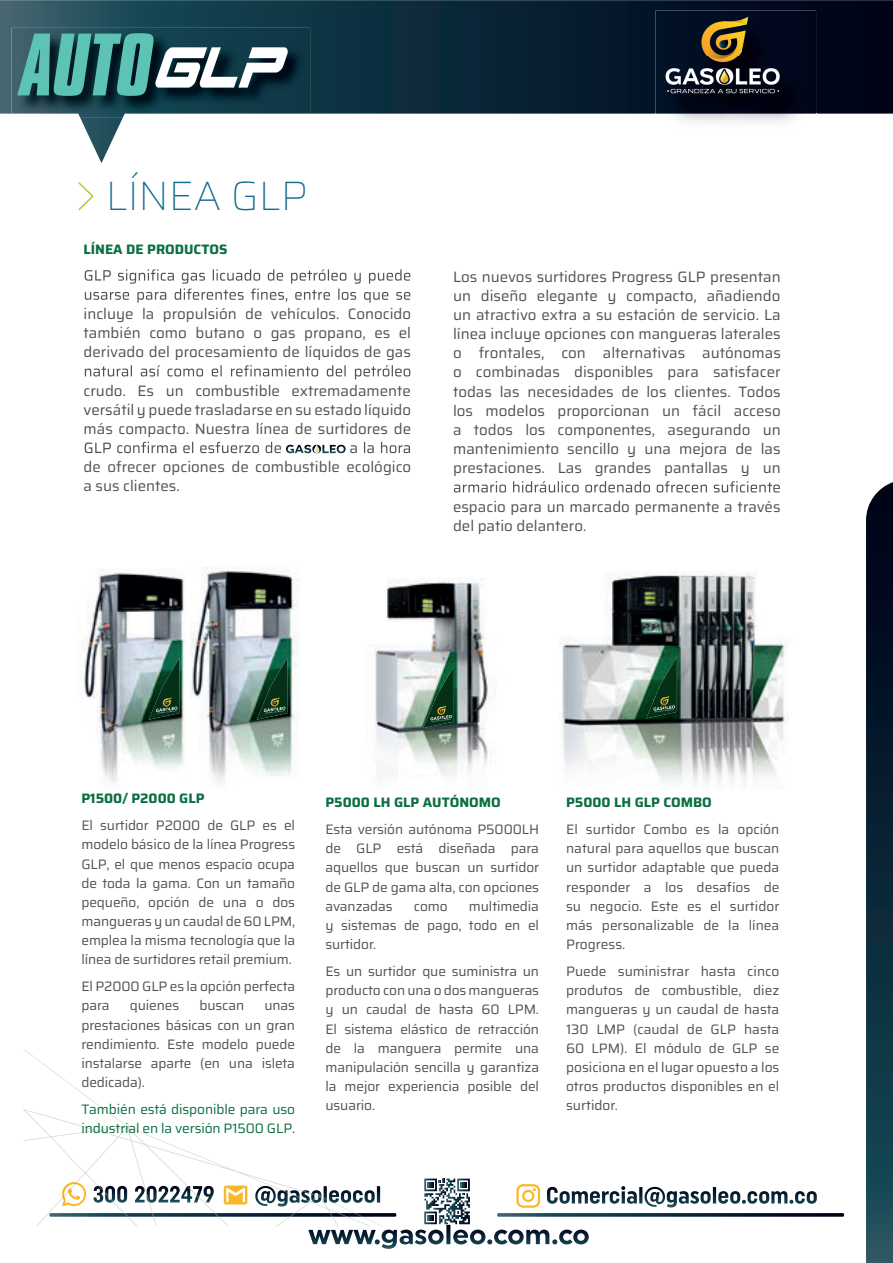
<style>
.page{position:relative;width:893px;height:1263px;background:#fff}
.page>*{position:absolute;margin:0;border:0;box-sizing:border-box;transform-origin:0 0}
.t1{font:100 41.1px "Saira";color:#166d91}
.t2{font:15px/19.2px "Saira";color:#4f5253;text-align:justify}
.t3{font:13.65px/19.2px "Saira";letter-spacing:-.01em;color:#4f5253;text-align:justify}
.t4{font:700 13.65px "Saira";color:#0c6e42}
.t5{font:13.65px/19.2px "Saira";letter-spacing:-.01em;color:#0c6e42}
</style>
<div class="page">
<svg style="left:0;top:0;width:893px;height:163px"></svg>
<img style="left:655px;top:10px;width:161px;height:123px">
<img style="left:659px;top:14px;width:124px;height:86px">
<svg style="left:424px;top:1178px;width:420px;height:66px"></svg>
<img style="left:12px;top:28px;width:298px;height:90px">
<svg style="left:17px;top:33px;width:271px;height:63px"></svg>
<img style="left:83px;top:569px;width:102px;height:214px">
<img style="left:190px;top:567px;width:108px;height:216px">
<svg style="left:23px;top:1049px;width:373px;height:177px"></svg>
<svg style="left:78px;top:182px;width:16px;height:29px"></svg>
<svg style="left:85px;top:269px;width:325px;height:34px"></svg>
<svg style="left:85px;top:365px;width:325px;height:14px"></svg>
<img style="left:540px;top:492px;width:249px;height:291px">
<img style="left:374px;top:578px;width:122px;height:200px">
<svg style="left:454px;top:481px;width:326px;height:11px"></svg>
<svg style="left:866px;top:482px;width:27px;height:781px;background:#0e2a3b"></svg>
<svg style="left:85px;top:442px;width:325px;height:11px"></svg>
<svg style="left:149px;top:658px;width:30px;height:62px;background:#325b46"></svg>
<svg style="left:257px;top:658px;width:30px;height:62px;background:#335b46"></svg>
<svg style="left:423px;top:666px;width:31px;height:62px;background:#587963"></svg>
<svg style="left:646px;top:657px;width:31px;height:61px;background:#2d5b40"></svg>
<h1 class="t1" style="left:106px;top:162px;width:203px">LÍNEA GLP</h1>
<p class="t4" style="left:84px;top:238px;width:145px">LÍNEA DE PRODUCTOS</p>
<p class="t2" style="left:84px;top:303px;width:329px">incluye la propulsión de vehículos. Conocido también como butano o gas propano, es el derivado del procesamiento de líquidos de gas</p>
<p class="t2" style="left:84px;top:380px;width:329px">crudo. Es un combustible extremadamente versátil y puede trasladarse en su estado líquido más compacto. Nuestra línea de surtidores de</p>
<p class="t2" style="left:84px;top:457px;width:329px">de ofrecer opciones de combustible ecológico a sus clientes.</p>
<p class="t2" style="left:453px;top:266px;width:329px">Los nuevos surtidores Progress GLP presentan un diseño elegante y compacto, añadiendo un atractivo extra a su estación de servicio. La línea incluye opciones con mangueras laterales o frontales, con alternativas autónomas o combinadas disponibles para satisfacer todas las necesidades de los clientes. Todos los modelos proporcionan un fácil acceso a todos los componentes, asegurando un mantenimiento sencillo y una mejora de las prestaciones. Las grandes pantallas y un</p>
<p class="t2" style="left:453px;top:496px;width:329px">espacio para un marcado permanente a través del patio delantero.</p>
<p class="t4" style="left:81px;top:787px;width:125px">P1500/ P2000 GLP</p>
<p class="t3" style="left:81px;top:815px;width:215px">El surtidor P2000 de GLP es el modelo básico de la línea Progress GLP, el que menos espacio ocupa de toda la gama. Con un tamaño pequeño, opción de una o dos mangueras y un caudal de 60 LPM, emplea la misma tecnología que la línea de surtidores retail premium.</p>
<p class="t3" style="left:81px;top:976px;width:215px">El P2000 GLP es la opción perfecta para</p>
<p class="t3" style="left:130px;top:995px;width:51px">quienes</p>
<p class="t3" style="left:199px;top:995px;width:46px">buscan</p>
<p class="t3" style="left:81px;top:995px;width:215px;text-indent:183px">unas prestaciones básicas con un gran rendimiento. Este modelo puede instalarse aparte (en una isleta dedicada).</p>
<p class="t5" style="left:81px;top:1099px;width:215px">También está disponible para uso industrial en la versión P1500 GLP.</p>
<p class="t4" style="left:325px;top:791px;width:177px">P5000 LH GLP AUTÓNOMO</p>
<p class="t3" style="left:325px;top:819px;width:215px">Esta versión autónoma P5000LH de GLP está diseñada para aquellos que buscan un surtidor de GLP de gama alta, con opciones avanzadas</p>
<p class="t3" style="left:325px;top:896px;width:215px;text-indent:143px">multimedia y sistemas de pago, todo en el surtidor.</p>
<p class="t3" style="left:325px;top:961px;width:215px">Es un surtidor que suministra un producto con una o dos mangueras y un caudal de hasta 60 LPM.<br>El sistema elástico de retracción de la manguera permite una manipulación sencilla y garantiza la mejor experiencia posible del usuario.</p>
<p class="t3" style="left:414px;top:896px;width:35px">como</p>
<p class="t4" style="left:566px;top:791px;width:147px">P5000 LH GLP COMBO</p>
<p class="t3" style="left:566px;top:819px;width:215px">El surtidor Combo es la opción natural para aquellos que buscan un surtidor adaptable que pueda responder a los desafíos de su negocio. Este es el surtidor más personalizable de la línea Progress.</p>
<p class="t3" style="left:566px;top:961px;width:215px">Puede suministrar hasta cinco produtos de combustible, diez mangueras y un caudal de hasta 130 LMP (caudal de GLP hasta 60 LPM). El módulo de GLP se posiciona en el lugar opuesto a los otros productos disponibles en el surtidor.</p>
</div>
